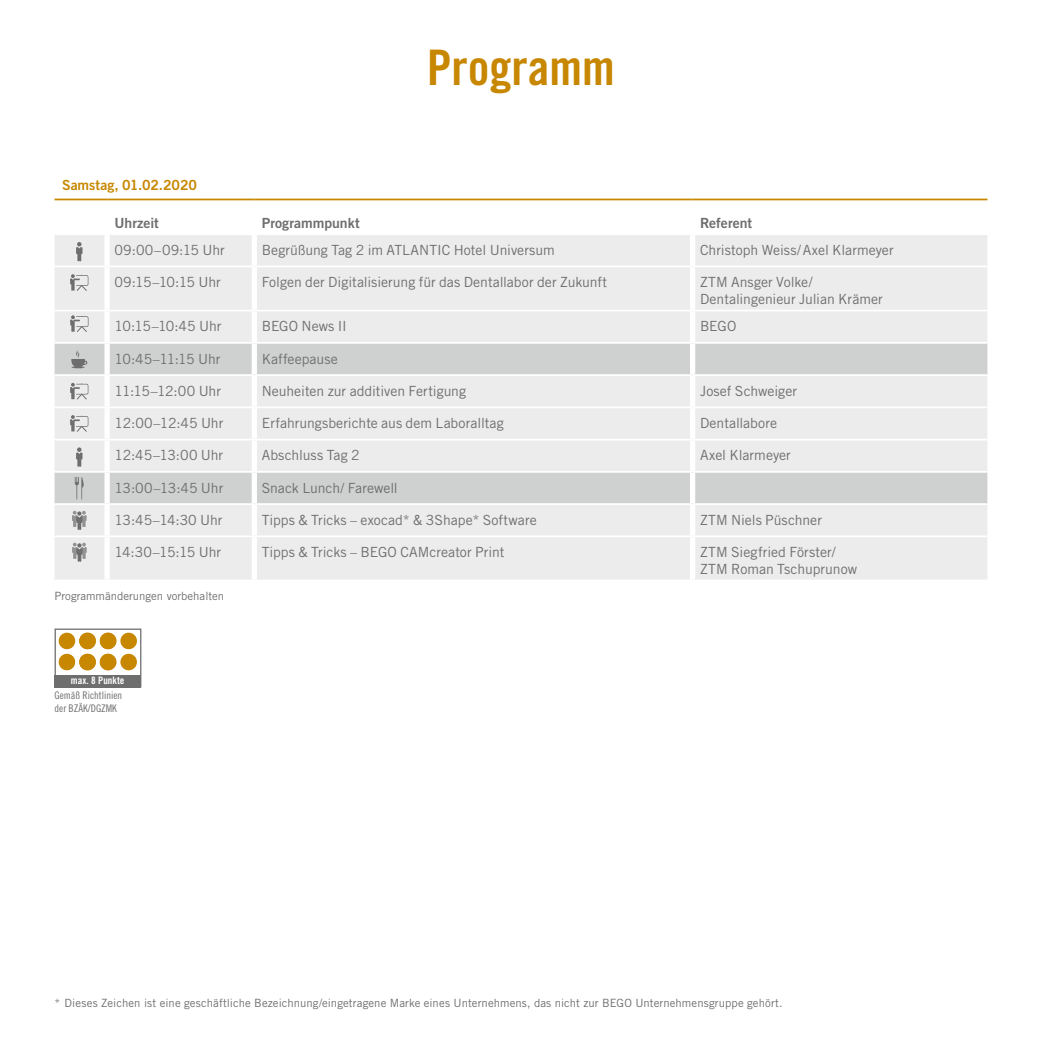
<style>
.page{position:relative;width:1042px;height:1042px;background:#fff}
.page>*{position:absolute;margin:0;border:0;box-sizing:border-box;transform-origin:0 0}
.t1{font:49px "Trade Gothic LT Std Bd Cn 20";color:#c78700}
.t2{font:14px/16.8px "Trade Gothic LT Pro";color:#6e6e6e}
.t3{font:14px "Trade Gothic LT Pro";letter-spacing:-.03em;color:#6e6e6e}
.t4{font:14px "Trade Gothic LT Pro Bd 2";color:#6e6e6e}
.t5{font:14px "Trade Gothic LT Pro Bd 2";color:#c78700}
.t6{font:14px "Trade Gothic LT Pro";letter-spacing:-.02em;color:#6e6e6e}
.t7{font:11.38px "Trade Gothic LT Pro";letter-spacing:.005em;color:#6e6e6e}
.t8{font:10.5px/12.6px "Trade Gothic LT Std Cn 18";color:#6e6e6e}
.t9{font:10.33px "Trade Gothic LT Std Bd Cn 20";color:#fff}
</style>
<div class="page">
<svg style="left:55px;top:200px;width:932px;height:1px"></svg>
<div style="left:55px;top:235px;width:932px;height:344px;background:#ececec"></div>
<svg style="left:257px;top:344px;width:730px;height:159px;background:#e0e1e1"></svg>
<hr style="left:55px;top:199px;width:52px;height:1px;background:#c78700">
<hr style="left:107px;top:199px;width:147px;height:1px;background:#c78700">
<hr style="left:254px;top:199px;width:438px;height:1px;background:#c78700">
<hr style="left:692px;top:199px;width:295px;height:1px;background:#c78700">
<div style="left:104px;top:235px;width:6px;height:31px;background:#fff"></div>
<div style="left:252px;top:235px;width:5px;height:31px;background:#fff"></div>
<div style="left:690px;top:235px;width:5px;height:31px;background:#fff"></div>
<div style="left:104px;top:267px;width:6px;height:43px;background:#fff"></div>
<div style="left:252px;top:267px;width:5px;height:43px;background:#fff"></div>
<div style="left:690px;top:267px;width:5px;height:43px;background:#fff"></div>
<div style="left:104px;top:311px;width:6px;height:31px;background:#fff"></div>
<div style="left:252px;top:311px;width:5px;height:31px;background:#fff"></div>
<div style="left:690px;top:311px;width:5px;height:31px;background:#fff"></div>
<div style="left:252px;top:344px;width:5px;height:30px;background:#fff"></div>
<div style="left:690px;top:344px;width:5px;height:30px;background:#fff"></div>
<div style="left:252px;top:376px;width:5px;height:30px;background:#fff"></div>
<div style="left:690px;top:376px;width:5px;height:30px;background:#fff"></div>
<div style="left:252px;top:408px;width:5px;height:31px;background:#fff"></div>
<div style="left:690px;top:408px;width:5px;height:31px;background:#fff"></div>
<div style="left:252px;top:440px;width:5px;height:31px;background:#fff"></div>
<div style="left:690px;top:440px;width:5px;height:31px;background:#fff"></div>
<div style="left:252px;top:473px;width:5px;height:30px;background:#fff"></div>
<div style="left:690px;top:473px;width:5px;height:30px;background:#fff"></div>
<div style="left:252px;top:505px;width:5px;height:30px;background:#fff"></div>
<div style="left:690px;top:505px;width:5px;height:30px;background:#fff"></div>
<div style="left:252px;top:537px;width:5px;height:42px;background:#fff"></div>
<div style="left:690px;top:537px;width:5px;height:42px;background:#fff"></div>
<hr style="left:55px;top:266px;width:52px;height:1px;background:#fff">
<hr style="left:107px;top:266px;width:147px;height:1px;background:#fff">
<hr style="left:254px;top:266px;width:438px;height:1px;background:#fff">
<hr style="left:692px;top:266px;width:295px;height:1px;background:#fff">
<hr style="left:55px;top:310px;width:52px;height:1px;background:#fff">
<hr style="left:107px;top:310px;width:147px;height:1px;background:#fff">
<hr style="left:254px;top:310px;width:438px;height:1px;background:#fff">
<hr style="left:692px;top:310px;width:295px;height:1px;background:#fff">
<hr style="left:55px;top:342px;width:52px;height:2px;background:#fff">
<hr style="left:107px;top:342px;width:147px;height:2px;background:#fff">
<hr style="left:254px;top:342px;width:438px;height:2px;background:#fff">
<hr style="left:692px;top:342px;width:295px;height:2px;background:#fff">
<hr style="left:254px;top:374px;width:438px;height:2px;background:#fff">
<hr style="left:692px;top:374px;width:295px;height:2px;background:#fff">
<hr style="left:254px;top:406px;width:438px;height:2px;background:#fff">
<hr style="left:692px;top:406px;width:295px;height:2px;background:#fff">
<hr style="left:254px;top:439px;width:438px;height:1px;background:#fff">
<hr style="left:692px;top:439px;width:295px;height:1px;background:#fff">
<hr style="left:254px;top:471px;width:438px;height:2px;background:#fff">
<hr style="left:692px;top:471px;width:295px;height:2px;background:#fff">
<hr style="left:254px;top:503px;width:438px;height:2px;background:#fff">
<hr style="left:692px;top:503px;width:295px;height:2px;background:#fff">
<hr style="left:254px;top:535px;width:438px;height:2px;background:#fff">
<hr style="left:692px;top:535px;width:295px;height:2px;background:#fff">
<svg style="left:76px;top:242px;width:6px;height:19px"></svg>
<svg style="left:70px;top:274px;width:18px;height:17px"></svg>
<div style="left:55px;top:628px;width:86px;height:59px;background:#fff;border:1px solid #6e6e6e"></div>
<div style="left:55px;top:675px;width:86px;height:12px;background:#6e6e6e"></div>
<svg style="left:59px;top:633px;width:78px;height:37px"></svg>
<svg style="left:70px;top:315px;width:19px;height:17px"></svg>
<svg style="left:55px;top:343px;width:199px;height:237px;background:#e4e4e4"></svg>
<h1 class="t1" style="left:427px;top:38px;width:189px">Programm</h1>
<p class="t5" style="left:62px;top:176px;width:136px">Samstag, 01.02.2020</p>
<p class="t4" style="left:115px;top:214px;width:46px">Uhrzeit</p>
<p class="t4" style="left:262px;top:214px;width:99px">Programmpunkt</p>
<p class="t4" style="left:700px;top:214px;width:54px">Referent</p>
<p class="t2" style="left:115px;top:241px;width:112px">09:00–09:15 Uhr</p>
<p class="t2" style="left:262px;top:241px;width:294px">Begrüßung Tag 2 im ATLANTIC Hotel Universum</p>
<p class="t2" style="left:700px;top:241px;width:195px">Christoph Weiss/Axel Klarmeyer</p>
<p class="t3" style="left:115px;top:274px;width:108px">09:15–10:15 Uhr</p>
<p class="t2" style="left:262px;top:274px;width:347px">Folgen der Digitalisierung für das Dentallabor der Zukunft</p>
<p class="t2" style="left:700px;top:274px;width:184px">ZTM Ansger Volke/<br>Dentalingenieur Julian Krämer</p>
<p class="t3" style="left:115px;top:318px;width:108px">10:15–10:45 Uhr</p>
<p class="t2" style="left:262px;top:318px;width:86px">BEGO News II</p>
<p class="t2" style="left:700px;top:318px;width:38px">BEGO</p>
<p class="t3" style="left:115px;top:350px;width:107px">10:45–11:15 Uhr</p>
<p class="t2" style="left:262px;top:350px;width:78px">Kaffeepause</p>
<p class="t6" style="left:115px;top:382px;width:108px">11:15–12:00 Uhr</p>
<p class="t2" style="left:262px;top:382px;width:206px">Neuheiten zur additiven Fertigung</p>
<p class="t2" style="left:700px;top:382px;width:99px">Josef Schweiger</p>
<p class="t2" style="left:115px;top:415px;width:110px">12:00–12:45 Uhr</p>
<p class="t2" style="left:262px;top:415px;width:243px">Erfahrungsberichte aus dem Laboralltag</p>
<p class="t2" style="left:700px;top:415px;width:79px">Dentallabore</p>
<p class="t2" style="left:115px;top:447px;width:110px">12:45–13:00 Uhr</p>
<p class="t2" style="left:262px;top:447px;width:99px">Abschluss Tag 2</p>
<p class="t2" style="left:700px;top:447px;width:92px">Axel Klarmeyer</p>
<p class="t2" style="left:115px;top:479px;width:110px">13:00–13:45 Uhr</p>
<p class="t2" style="left:262px;top:479px;width:137px">Snack Lunch/ Farewell</p>
<p class="t2" style="left:115px;top:511px;width:110px">13:45–14:30 Uhr</p>
<p class="t2" style="left:262px;top:511px;width:276px">Tipps &amp; Tricks – exocad* &amp; 3Shape* Software</p>
<p class="t2" style="left:700px;top:511px;width:124px">ZTM Niels Püschner</p>
<p class="t3" style="left:115px;top:544px;width:108px">14:30–15:15 Uhr</p>
<p class="t2" style="left:262px;top:544px;width:244px">Tipps &amp; Tricks – BEGO CAMcreator Print</p>
<p class="t2" style="left:700px;top:544px;width:158px">ZTM Siegfried Förster/<br>ZTM Roman Tschuprunow</p>
<p class="t7" style="left:55px;top:589px;width:171px">Programmänderungen vorbehalten</p>
<p class="t9" style="left:71px;top:674px;width:55px">max. 8 Punkte</p>
<p class="t8" style="left:55px;top:689px;width:69px">Gemäß Richtlinien der BZÄK/DGZMK</p>
<p class="t7" style="left:55px;top:996px;width:729px">* Dieses Zeichen ist eine geschäftliche Bezeichnung/eingetragene Marke eines Unternehmens, das nicht zur BEGO Unternehmensgruppe gehört.</p>
</div>
